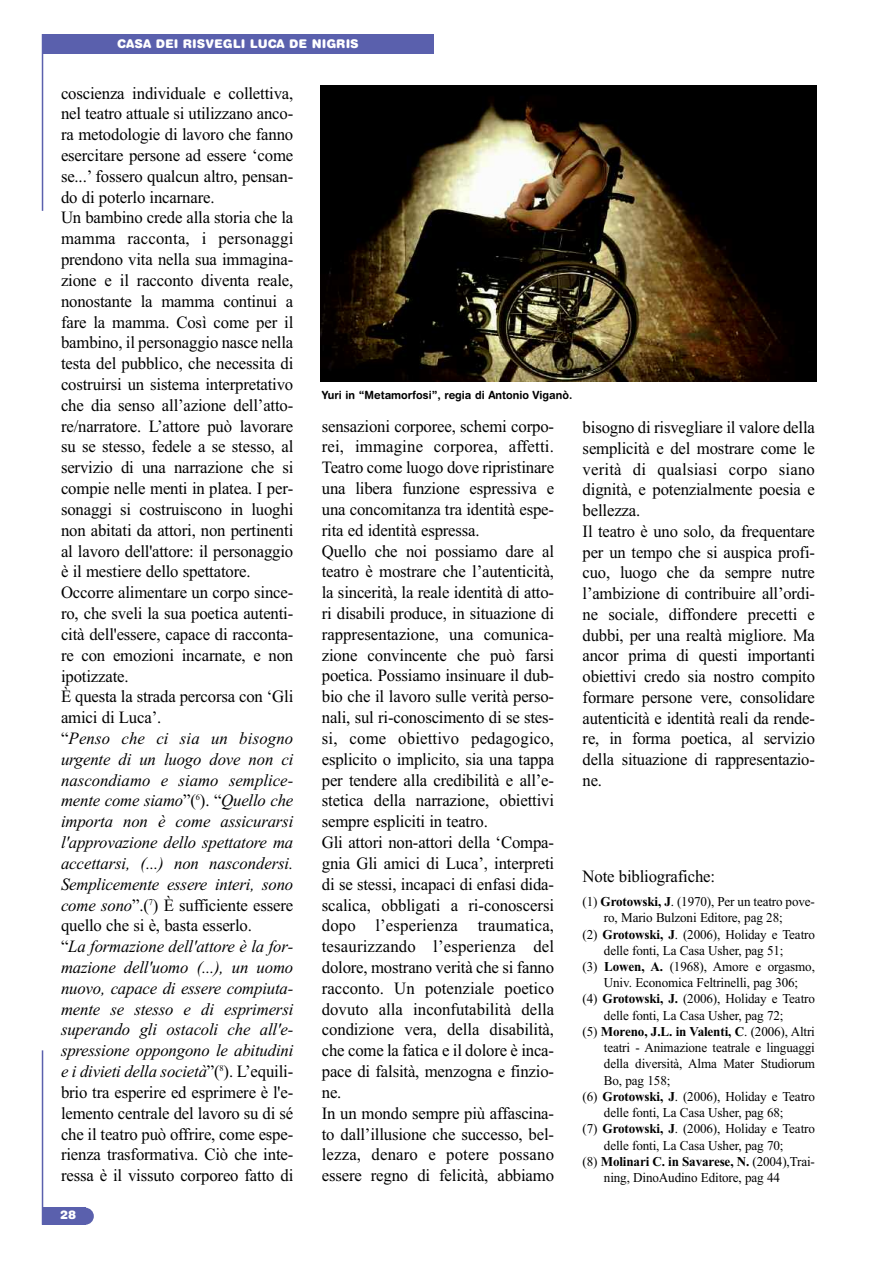
<style>
.page{position:relative;width:893px;height:1263px;background:#fff}
.page>*{position:absolute;margin:0;border:0;box-sizing:border-box;transform-origin:0 0}
.t1{font:17.25px/20.9px "Times New Roman";letter-spacing:-.01em;color:#000}
.t2{font:13.5px "Times New Roman";letter-spacing:-.01em;color:#000}
.t3{font:700 13.5px "Times New Roman";letter-spacing:-.01em;color:#000}
.t4{font:900 12px "Helvetica Rounded";color:#fff}
.t5{font:700 11.25px "Helvetica Rounded";color:#000;scale:.96 1}
.s1{font-style:italic}
.s2{font-weight:700}
.s3{font-weight:400}
</style>
<div class="page">
<div style="left:43px;top:1208px;width:43px;height:17px;background:#5a60ad"></div>
<div style="left:43px;top:1208px;width:51px;height:17px;background:#5a60ad;border-radius:9px"></div>
<hr style="left:42px;top:34px;width:1px;height:177px;background:#5a60ad">
<hr style="left:42px;top:1050px;width:1px;height:175px;background:#5a60ad">
<div style="left:43px;top:34px;width:391px;height:20px;background:#5a60ad"></div>
<img style="left:320px;top:85px;width:496px;height:296px">
<p class="t4" style="left:117px;top:40px;width:243px">CASA DEI RISVEGLI LUCA DE NIGRIS</p>
<p class="t1" style="left:61px;top:82px;width:234px">coscienza individuale e collettiva, nel teatro attuale si utilizzano anco&shy;ra metodologie di lavoro che fanno esercitare persone ad essere ‘come se...’ fossero qualcun altro, pensan&shy;do di poterlo incarnare.<br>Un bambino crede alla storia che la mamma racconta, i personaggi prendono vita nella sua immagina&shy;zione e il racconto diventa reale, nonostante la mamma continui a fare la mamma. Così come per il bambino, il personaggio nasce nella testa del pubblico, che necessita di costruirsi un sistema interpretativo che dia senso all’azione dell’atto&shy;re/narratore. L’attore può lavorare su se stesso, fedele a se stesso, al servizio di una narrazione che si compie nelle menti in platea. I per&shy;sonaggi si costruiscono in luoghi non abitati da attori, non pertinenti al lavoro dell'attore: il personaggio è il mestiere dello spettatore.<br>Occorre alimentare un corpo since&shy;ro, che sveli la sua poetica autenti&shy;cità dell'essere, capace di racconta&shy;re con emozioni incarnate, e non ipotizzate.<br>È questa la strada percorsa con ‘Gli amici di Luca’.<br>“<span class="s1">Penso che ci sia un bisogno urgente di un luogo dove non ci nascondiamo e siamo semplice&shy;mente come siamo</span>”(<sup>6</sup>). “<span class="s1">Quello che importa non è come assicurarsi l'approvazione dello spettatore ma accettarsi, (...) non nascondersi.<br>Semplicemente essere interi, sono come sono</span>”.(<sup>7</sup>) È sufficiente essere quello che si è, basta esserlo.<br>“<span class="s1">La formazione dell'attore è la for&shy;mazione dell'uomo (...), un uomo nuovo, capace di essere compiuta&shy;mente se stesso e di esprimersi superando gli ostacoli che all'e&shy;spressione oppongono le abitudini e i divieti della società</span>”(<sup>8</sup>). L’equili&shy;brio tra esperire ed esprimere è l'e&shy;lemento centrale del lavoro su di sé che il teatro può offrire, come espe&shy;rienza trasformativa. Ciò che inte&shy;ressa è il vissuto corporeo fatto di</p>
<p class="t5" style="left:322px;top:391px;width:262px">Yuri in “Metamorfosi”, regia di Antonio Viganò.</p>
<p class="t1" style="left:322px;top:415px;width:234px">sensazioni corporee, schemi corpo&shy;rei, immagine corporea, affetti.<br>Teatro come luogo dove ripristinare una libera funzione espressiva e una concomitanza tra identità espe&shy;rita ed identità espressa.<br>Quello che noi possiamo dare al teatro è mostrare che l’autenticità, la sincerità, la reale identità di atto&shy;ri disabili produce, in situazione di rappresentazione, una comunica&shy;zione convincente che può farsi poetica. Possiamo insinuare il dub&shy;bio che il lavoro sulle verità perso&shy;nali, sul ri-conoscimento di se stes&shy;si, come obiettivo pedagogico, esplicito o implicito, sia una tappa per tendere alla credibilità e all’e&shy;stetica della narrazione, obiettivi sempre espliciti in teatro.<br>Gli attori non-attori della ‘Compa&shy;gnia Gli amici di Luca’, interpreti di se stessi, incapaci di enfasi dida&shy;scalica, obbligati a ri-conoscersi dopo l’esperienza traumatica, tesaurizzando l’esperienza del dolore, mostrano verità che si fanno racconto. Un potenziale poetico dovuto alla inconfutabilità della condizione vera, della disabilità, che come la fatica e il dolore è inca&shy;pace di falsità, menzogna e finzio&shy;ne.<br>In un mondo sempre più affascina&shy;to dall’illusione che successo, bel&shy;lezza, denaro e potere possano essere regno di felicità, abbiamo</p>
<p class="t1" style="left:583px;top:417px;width:234px">bisogno di risvegliare il valore della semplicità e del mostrare come le verità di qualsiasi corpo siano dignità, e potenzialmente poesia e bellezza.<br>Il teatro è uno solo, da frequentare per un tempo che si auspica profi&shy;cuo, luogo che da sempre nutre l’ambizione di contribuire all’ordi&shy;ne sociale, diffondere precetti e dubbi, per una realtà migliore. Ma ancor prima di questi importanti obiettivi credo sia nostro compito formare persone vere, consolidare autenticità e identità reali da rende&shy;re, in forma poetica, al servizio della situazione di rappresentazio&shy;ne.</p>
<p class="t1" style="left:583px;top:865px;width:134px">Note bibliografiche:</p>
<p class="t2" style="left:583px;top:893px;width:234px">(1) <span class="s2">Grotowski, J</span>. (1970), Per un teatro pove-</p>
<p class="t2" style="left:604px;top:910px;width:180px">ro, Mario Bulzoni Editore, pag 28;</p>
<p class="t2" style="left:583px;top:926px;width:234px">(2) <span class="s2">Grotowski, J</span>. (2006), Holiday e Teatro</p>
<p class="t2" style="left:604px;top:942px;width:181px">delle fonti, La Casa Usher, pag 51;</p>
<p class="t2" style="left:583px;top:958px;width:234px">(3) <span class="s2">Lowen, A.</span> (1968), Amore e orgasmo,</p>
<p class="t2" style="left:604px;top:975px;width:196px">Univ. Economica Feltrinelli, pag 306;</p>
<p class="t2" style="left:583px;top:991px;width:234px">(4) <span class="s2">Grotowski, J.</span> (2006), Holiday e Teatro</p>
<p class="t2" style="left:604px;top:1007px;width:181px">delle fonti, La Casa Usher, pag 72;</p>
<p class="t3" style="left:583px;top:1023px;width:234px"><span class="s3">(5)</span> Moreno, J.L. in Valenti, C<span class="s3">. (2006), Altri</span></p>
<p class="t2" style="left:604px;top:1039px;width:213px">teatri - Animazione teatrale e linguaggi</p>
<p class="t2" style="left:604px;top:1056px;width:213px">della diversità, Alma Mater Studiorum</p>
<p class="t2" style="left:604px;top:1072px;width:68px">Bo, pag 158;</p>
<p class="t2" style="left:583px;top:1088px;width:234px">(6) <span class="s2">Grotowski, J</span>. (2006), Holiday e Teatro</p>
<p class="t2" style="left:604px;top:1104px;width:181px">delle fonti, La Casa Usher, pag 68;</p>
<p class="t2" style="left:583px;top:1121px;width:234px">(7) <span class="s2">Grotowski, J</span>. (2006), Holiday e Teatro</p>
<p class="t2" style="left:604px;top:1137px;width:181px">delle fonti, La Casa Usher, pag 70;</p>
<p class="t3" style="left:583px;top:1153px;width:234px"><span class="s3">(8)</span> Molinari C. in Savarese, N. <span class="s3">(2004),Trai-</span></p>
<p class="t2" style="left:604px;top:1169px;width:178px">ning, DinoAudino Editore, pag 44</p>
<p class="t4" style="left:60px;top:1211px;width:18px">28</p>
</div>
